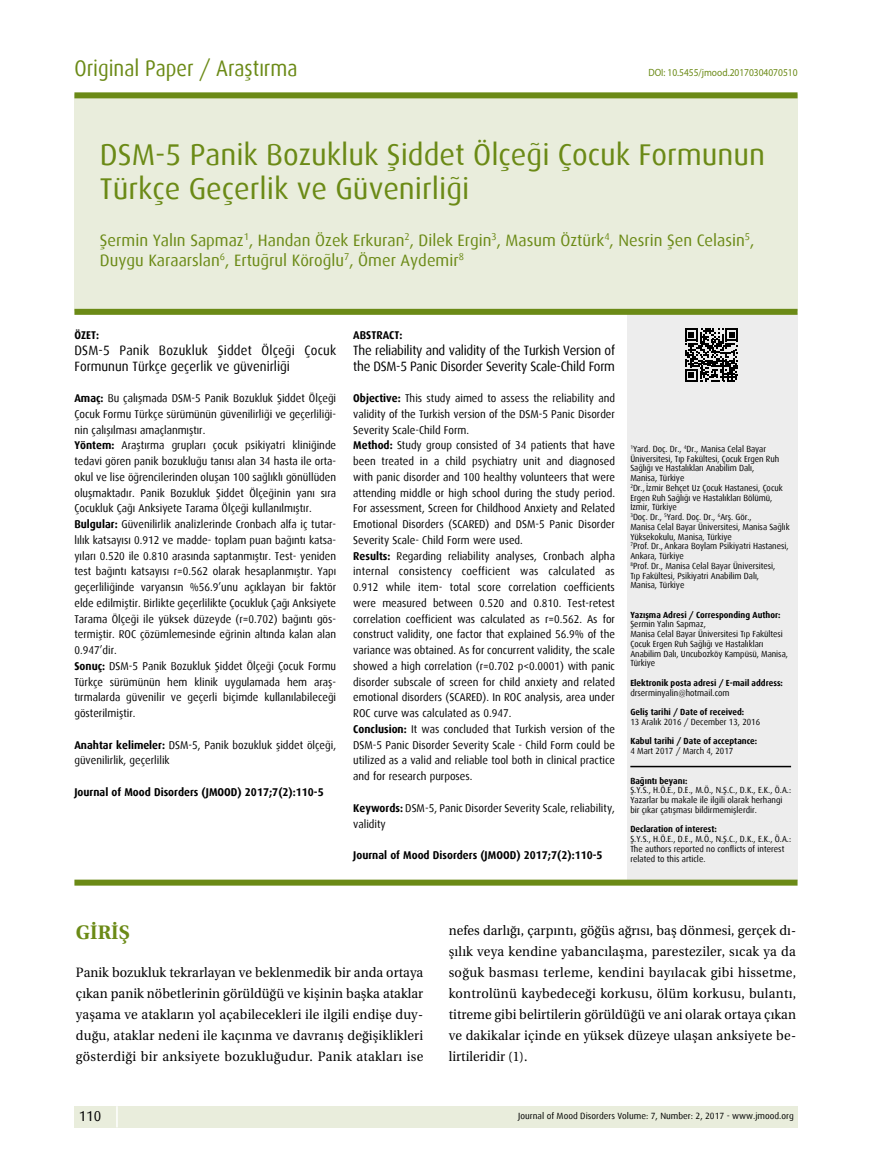
<style>
.page{position:relative;width:872px;height:1170px;background:#fff}
.page>*{position:absolute;margin:0;border:0;box-sizing:border-box;transform-origin:0 0}
.t1{font:30px/34.5px "Dax";color:#6b8a16}
.t2{font:22.5px "Dax";color:#6b8a16;scale:.9 1}
.t3{font:19.5px "Utopia Bold Tr";letter-spacing:.005em;color:#6b8a16}
.t4{font:16.5px/19.5px "Dax";color:#6b8a16}
.t5{font:14.25px "Dax";color:#000}
.t6{font:13.5px/21px "Utopia Medium Tr";letter-spacing:.02em;color:#000;text-align:justify;scale:.95 1}
.t7{font:13.5px/15.8px "Dax";letter-spacing:-.02em;color:#000;scale:.95 1}
.t8{font:13.5px/15.8px "Dax";color:#000;scale:.95 1}
.t9{font:11.25px/15.8px "Dax";color:#000;scale:.95 1}
.t10{font:700 11.25px "Dax";color:#000;scale:.95 1}
.t11{font:10.5px "Myriad Pro";color:#6b8a16;scale:.9 1}
.t12{font:9px "Dax";color:#000}
.t13{font:8.85px/9.8px "Dax";letter-spacing:-.005em;color:#000;scale:.95 1}
.t14{font:700 8.85px "Dax";color:#000;scale:.95 1}
.s1{font-weight:700}
</style>
<div class="page">
<div style="left:74px;top:1106px;width:723px;height:21px;background:#e9eddc"></div>
<hr style="left:116px;top:1106px;width:2px;height:21px;background:#fff">
<div style="left:74px;top:95px;width:723px;height:216px;background:#e9eddc"></div>
<div style="left:627px;top:313px;width:170px;height:567px;background:#ededed"></div>
<div style="left:74px;top:92px;width:723px;height:6px;background:#6b8a16"></div>
<div style="left:74px;top:879px;width:723px;height:6px;background:#6b8a16"></div>
<div style="left:74px;top:309px;width:723px;height:6px;background:#6b8a16"></div>
<hr style="left:630px;top:765px;width:161px;height:2px;background:#000">
<svg style="left:685px;top:328px;width:53px;height:54px"></svg>
<h2 class="t2" style="left:74px;top:56px;width:249px">Original Paper / Araştırma</h2>
<p class="t11" style="left:648px;top:66px;width:167px">DOI: 10.5455/jmood.20170304070510</p>
<h1 class="t1" style="left:100px;top:138px;width:667px">DSM-5 Panik Bozukluk Şiddet Ölçeği Çocuk Formunun<br>Türkçe Geçerlik ve Güvenirliği</h1>
<h3 class="t4" style="left:100px;top:231px;width:656px">Şermin Yalın Sapmaz<sup>1</sup>, Handan Özek Erkuran<sup>2</sup>, Dilek Ergin<sup>3</sup>, Masum Öztürk<sup>4</sup>, Nesrin Şen Celasin<sup>5</sup>,<br>Duygu Karaarslan<sup>6</sup>, Ertuğrul Köroğlu<sup>7</sup>, Ömer Aydemir<sup>8</sup></h3>
<p class="t10" style="left:74px;top:328px;width:27px">ÖZET:</p>
<p class="t8" style="left:74px;top:342px;width:277px">DSM-5 Panik Bozukluk Şiddet Ölçeği Çocuk<br>Formunun Türkçe geçerlik ve güvenirliği</p>
<p class="t9" style="left:74px;top:390px;width:277px"><span class="s1">Amaç:</span> Bu çalışmada DSM-5 Panik Bozukluk Şiddet Ölçeği Çocuk Formu Türkçe sürümünün güvenilirliği ve geçerliliği&shy;nin çalışılması amaçlanmıştır.<br><span class="s1">Yöntem:</span> Araştırma grupları çocuk psikiyatri kliniğinde tedavi gören panik bozukluğu tanısı alan 34 hasta ile orta&shy;okul ve lise öğrencilerinden oluşan 100 sağlıklı gönüllüden oluşmaktadır. Panik Bozukluk Şiddet Ölçeğinin yanı sıra Çocukluk Çağı Anksiyete Tarama Ölçeği kullanılmıştır.<br><span class="s1">Bulgular:</span> Güvenilirlik analizlerinde Cronbach alfa iç tutar&shy;lılık katsayısı 0.912 ve madde- toplam puan bağıntı katsa&shy;yıları 0.520 ile 0.810 arasında saptanmıştır. Test- yeniden test bağıntı katsayısı r=0.562 olarak hesaplanmıştır. Yapı geçerliliğinde varyansın %56.9’unu açıklayan bir faktör elde edilmiştir. Birlikte geçerlilikte Çocukluk Çağı Anksiyete Tarama Ölçeği ile yüksek düzeyde (r=0.702) bağıntı gös&shy;termiştir. ROC çözümlemesinde eğrinin altında kalan alan 0.947’dir.<br><span class="s1">Sonuç:</span> DSM-5 Panik Bozukluk Şiddet Ölçeği Çocuk Formu Türkçe sürümünün hem klinik uygulamada hem araş&shy;tırmalarda güvenilir ve geçerli biçimde kullanılabileceği gösterilmiştir.</p>
<p class="t9" style="left:74px;top:737px;width:277px"><span class="s1">Anahtar kelimeler:</span> DSM-5, Panik bozukluk şiddet ölçeği, güvenilirlik, geçerlilik</p>
<p class="t10" style="left:74px;top:785px;width:264px">Journal of Mood Disorders (JMOOD) 2017;7(2):110-5</p>
<p class="t10" style="left:353px;top:328px;width:53px">ABS-TRACT:</p>
<p class="t7" style="left:353px;top:342px;width:277px">The reliability and validity of the Turkish Version of the DSM-5 Panic Disorder Severity Scale-Child Form</p>
<p class="t9" style="left:353px;top:390px;width:277px"><span class="s1">Objective:</span> This study aimed to assess the reliability and validity of the Turkish version of the DSM-5 Panic Disorder Severity Scale-Child Form.<br><span class="s1">Method:</span> Study group consisted of 34 patients that have been treated in a child psychiatry unit and diagnosed with panic disorder and 100 healthy volunteers that were attending middle or high school during the study period.<br>For assessment, Screen for Childhood Anxiety and Related Emotional Disorders (SCARED) and DSM-5 Panic Disorder Severity Scale- Child Form were used.<br><span class="s1">Results:</span> Regarding reliability analyses, Cronbach alpha internal consistency coefficient was calculated as 0.912 while item- total score correlation coefficients were measured between 0.520 and 0.810. Test-retest correlation coefficient was calculated as r=0.562. As for construct validity, one factor that explained 56.9% of the variance was obtained. As for concurrent validity, the scale showed a high correlation (r=0.702 p&lt;0.0001) with panic disorder subscale of screen for child anxiety and related emotional disorders (SCARED). In ROC analysis, area under ROC curve was calculated as 0.947.<br><span class="s1">Conclusion:</span> It was concluded that Turkish version of the DSM-5 Panic Disorder Severity Scale - Child Form could be utilized as a valid and reliable tool both in clinical practice and for research purposes.</p>
<p class="t9" style="left:353px;top:800px;width:277px"><span class="s1">Keywords:</span> DSM-5, Panic Disorder Severity Scale, reliability, validity</p>
<p class="t10" style="left:353px;top:848px;width:264px">Journal of Mood Disorders (JMOOD) 2017;7(2):110-5</p>
<p class="t13" style="left:630px;top:444px;width:169px"><sup>1</sup>Yard. Doç. Dr., <sup>4</sup>Dr., Manisa Celal Bayar Üniversitesi, Tıp Fakültesi, Çocuk Ergen Ruh Sağlığı ve Hastalıkları Anabilim Dalı,<br>Manisa, Türkiye<br><sup>2</sup>Dr., İzmir Behçet Uz Çocuk Hastanesi, Çocuk Ergen Ruh Sağlığı ve Hastalıkları Bölümü, İzmir, Türkiye<br><sup>3</sup>Doç. Dr., <sup>5</sup>Yard. Doç. Dr., <sup>6</sup>Arş. Gör.,<br>Manisa Celal Bayar Üniversitesi, Manisa Sağlık Yüksekokulu, Manisa, Türkiye<br><sup>7</sup>Prof. Dr., Ankara Boylam Psikiyatri Hastanesi, Ankara, Türkiye<br><sup>8</sup>Prof. Dr., Manisa Celal Bayar Üniversitesi,<br>Tıp Fakültesi, Psikiyatri Anabilim Dalı,<br>Manisa, Türkiye</p>
<p class="t14" style="left:630px;top:609px;width:159px">Ya-zış-ma Ad-re-si / Corresponding Author:</p>
<p class="t13" style="left:630px;top:619px;width:167px">Şermin Yalın Sapmaz,<br>Manisa Celal Bayar Üniversitesi Tıp Fakültesi<br>Çocuk Ergen Ruh Sağlığı ve Hastalıkları<br>Anabilim Dalı, Uncubozköy Kampüsü, Manisa,<br>Türkiye</p>
<p class="t14" style="left:630px;top:677px;width:162px">Elekt-ro-nik pos-ta ad-re-si / E-ma-il add-ress:</p>
<p class="t13" style="left:630px;top:687px;width:106px">drserminyalin@hotmail.com</p>
<p class="t14" style="left:630px;top:707px;width:121px">Geliş ta-ri-hi / Date of received:</p>
<p class="t13" style="left:630px;top:717px;width:138px">13 Aralık 2016 / December 13, 2016</p>
<p class="t14" style="left:630px;top:736px;width:135px">Ka-bul ta-ri-hi / Da-te of ac-cep-tan-ce:</p>
<p class="t13" style="left:630px;top:746px;width:110px">4 Mart 2017 / March 4, 2017</p>
<p class="t14" style="left:630px;top:775px;width:61px">Bağıntı beyanı:</p>
<p class="t13" style="left:630px;top:785px;width:171px">Ş.Y.S., H.Ö.E., D.E., M.Ö., N.Ş.C., D.K., E.K., Ö.A.:<br>Yazarlar bu makale ile ilgili olarak herhangi bir çıkar çatışması bildirmemişlerdir.</p>
<p class="t14" style="left:630px;top:824px;width:92px">Declaration of interest:</p>
<p class="t13" style="left:630px;top:834px;width:171px">Ş.Y.S., H.Ö.E., D.E., M.Ö., N.Ş.C., D.K., E.K., Ö.A.:<br>The authors reported no conflicts of interest related to this article.</p>
<h3 class="t3" style="left:76px;top:921px;width:55px">GİRİŞ</h3>
<p class="t6" style="left:76px;top:961px;width:367px">Panik bozukluk tekrarlayan ve beklenmedik bir anda ortaya çıkan panik nöbetlerinin görüldüğü ve kişinin başka ataklar yaşama ve atakların yol açabilecekleri ile ilgili endişe duy&shy;duğu, ataklar nedeni ile kaçınma ve davranış değişiklikleri gösterdiği bir anksiyete bozukluğudur. Panik atakları ise</p>
<p class="t6" style="left:449px;top:919px;width:367px">nefes darlığı, çarpıntı, göğüs ağrısı, baş dönmesi, gerçek dı&shy;şılık veya kendine yabancılaşma, paresteziler, sıcak ya da soğuk basması terleme, kendini bayılacak gibi hissetme, kontrolünü kaybedeceği korkusu, ölüm korkusu, bulantı, titreme gibi belirtilerin görüldüğü ve ani olarak ortaya çıkan ve dakikalar içinde en yüksek düzeye ulaşan anksiyete be&shy;lirtileridir (1).</p>
<p class="t5" style="left:79px;top:1108px;width:24px">110</p>
<p class="t12" style="left:518px;top:1111px;width:277px">Journal of Mood Disorders Volume: 7, Number: 2, 2017 - www.jmood.org</p>
</div>
